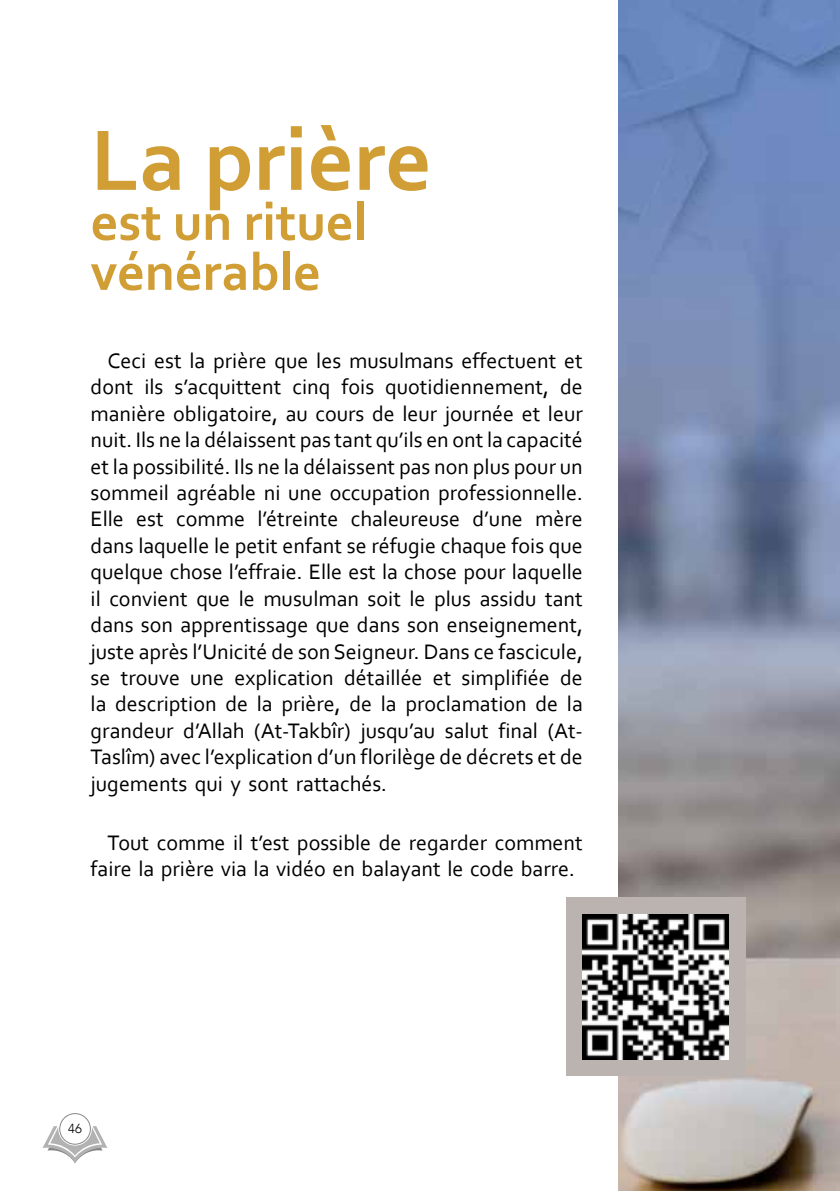
<style>
.page{position:relative;width:840px;height:1191px;background:#fff}
.page>*{position:absolute;margin:0;border:0;box-sizing:border-box;transform-origin:0 0}
.t1{font:700 90px "Corbel";color:#d09e35}
.t2{font:700 54px/50px "Corbel";color:#d09e35}
.t3{font:22px/26.4px "Corbel";color:#000;text-align:justify}
.t4{font:300 13.2px "Avenir";color:#000}
</style>
<div class="page">
<img style="left:618px;top:0;width:221px;height:1191px">
<div style="left:565px;top:897px;width:179px;height:179px;background:#bab3b0"></div>
<img style="left:582px;top:914px;width:145px;height:145px">
<svg style="left:43px;top:1126px;width:64px;height:37px"></svg>
<div style="left:60px;top:1113px;width:30px;height:31px;background:#fff;border-radius:50%"></div>
<div style="left:59px;top:1113px;width:31px;height:31px;border:1px solid #878787;border-radius:50%"></div>
<h1 class="t1" style="left:90px;top:104px;width:342px">La prière</h1>
<h2 class="t2" style="left:90px;top:196px;width:278px">est un rituel vénérable</h2>
<p class="t3" style="left:90px;top:347px;width:493px;text-indent:17px">Ceci est la prière que les musulmans effectuent et dont ils s’acquittent cinq fois quotidiennement, de manière obligatoire, au cours de leur journée et leur nuit. Ils ne la délaissent pas tant qu’ils en ont la capacité et la possibilité. Ils ne la délaissent pas non plus pour un sommeil agréable ni une occupation professionnelle.<br>Elle est comme l’étreinte chaleureuse d’une mère dans laquelle le petit enfant se réfugie chaque fois que quelque chose l’effraie. Elle est la chose pour laquelle il convient que le musulman soit le plus assidu tant dans son apprentissage que dans son enseignement, juste après l’Unicité de son Seigneur. Dans ce fascicule, se trouve une explication détaillée et simplifiée de la description de la prière, de la proclamation de la grandeur d’Allah (At-Takbîr) jusqu’au salut final (At-Taslîm) avec l’explication d’un florilège de décrets et de jugements qui y sont rattachés.</p>
<p class="t3" style="left:90px;top:829px;width:493px;text-indent:17px">Tout comme il t’est possible de regarder comment faire la prière via la vidéo en balayant le code barre.</p>
<p class="t4" style="left:68px;top:1120px;width:15px">46</p>
</div>
